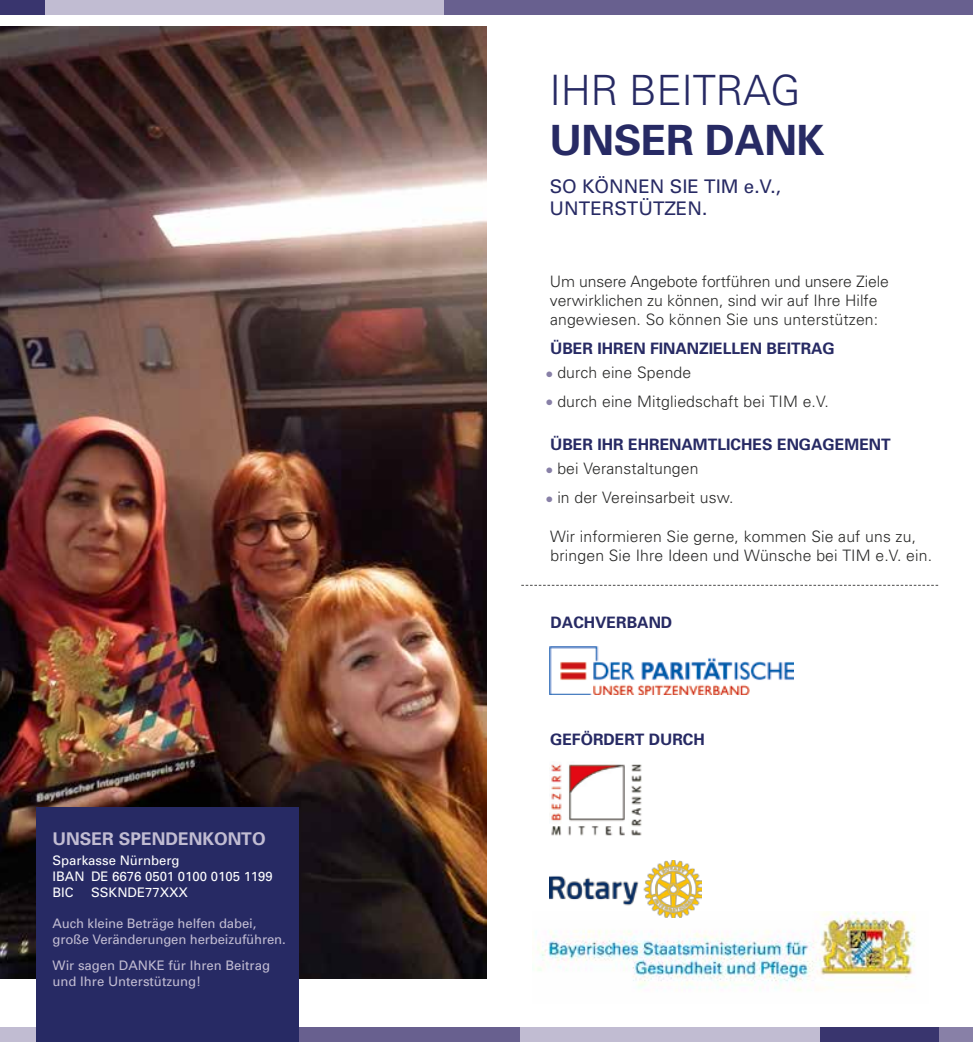
<style>
.page{position:relative;width:973px;height:1042px;background:#fff}
.page>*{position:absolute;margin:0;border:0;box-sizing:border-box;transform-origin:0 0}
.t1{font:300 41.65px "Univers";letter-spacing:-.01em;color:#272a64}
.t2{font:700 41.65px "Univers";letter-spacing:-.01em;color:#272a64}
.t3{font:18.72px/22.6px "Univers";color:#272a64}
.t4{font:700 17.5px "Univers";color:#c1bcd2}
.t5{font:300 15.75px/18.9px "Univers";letter-spacing:.01em;color:#282827}
.t6{font:700 15.75px "Univers";color:#272a64}
.t7{font:13.12px/15.8px "Univers";letter-spacing:-.01em;color:#c1bcd2}
.t8{font:13.12px/15.8px "Univers";color:#fff}
.s1{color:#8880a7}
</style>
<div class="page">
<img style="left:532px;top:912px;width:383px;height:79px">
<img style="left:0;top:27px;width:486px;height:952px">
<div style="left:0;top:0;width:45px;height:15px;background:#39356e"></div>
<div style="left:45px;top:0;width:927px;height:15px;background:#c1bcd2"></div>
<div style="left:444px;top:0;width:528px;height:15px;background:#68608f"></div>
<div style="left:819px;top:1027px;width:153px;height:15px;background:#39356e"></div>
<div style="left:939px;top:1027px;width:33px;height:15px;background:#8880a7"></div>
<div style="left:0;top:1027px;width:819px;height:15px;background:#c1bcd2"></div>
<div style="left:36px;top:1027px;width:484px;height:15px;background:#68608f"></div>
<div style="left:36px;top:807px;width:262px;height:235px;background:#272a64"></div>
<svg style="left:521px;top:585px;width:417px;height:1px"></svg>
<img style="left:549px;top:646px;width:244px;height:48px">
<img style="left:549px;top:764px;width:93px;height:72px">
<img style="left:549px;top:860px;width:152px;height:57px">
<p class="t4" style="left:52px;top:828px;width:214px">UNSER SPENDENKONTO</p>
<p class="t8" style="left:52px;top:853px;width:222px">Sparkasse Nürnberg<br>IBAN DE 6676 0501 0100 0105 1199<br>BIC</p>
<p class="t8" style="left:91px;top:884px;width:98px">SSKNDE77XXX</p>
<p class="t7" style="left:52px;top:916px;width:235px">Auch kleine Beträge helfen dabei, große Veränderungen herbeizuführen.</p>
<p class="t7" style="left:52px;top:957px;width:219px">Wir sagen DANKE für Ihren Beitrag und Ihre Unterstützung!</p>
<h1 class="t1" style="left:549px;top:65px;width:252px">IHR BEITRAG</h1>
<h1 class="t2" style="left:549px;top:115px;width:276px">UNSER DANK</h1>
<p class="t3" style="left:549px;top:175px;width:233px">SO KÖNNEN SIE TIM e.V.,<br>UNTERSTÜTZEN.</p>
<p class="t5" style="left:549px;top:272px;width:340px">Um unsere Angebote fortführen und unsere Ziele verwirklichen zu können, sind wir auf Ihre Hilfe angewiesen. So können Sie uns unterstützen:</p>
<p class="t6" style="left:550px;top:339px;width:286px">ÜBER IHREN FINANZIELLEN BEITRAG</p>
<p class="t5" style="left:545px;top:363px;width:147px"><span class="s1">•</span> durch eine Spende</p>
<p class="t5" style="left:545px;top:392px;width:285px"><span class="s1">•</span> durch eine Mitgliedschaft bei TIM e.V.</p>
<p class="t6" style="left:550px;top:435px;width:342px">ÜBER IHR EHRENAMTLICHES ENGAGEMENT</p>
<p class="t5" style="left:545px;top:459px;width:155px"><span class="s1">•</span> bei Veranstaltungen</p>
<p class="t5" style="left:545px;top:488px;width:190px"><span class="s1">•</span> in der Vereinsarbeit usw.</p>
<p class="t5" style="left:550px;top:527px;width:383px">Wir informieren Sie gerne, kommen Sie auf uns zu, bringen Sie Ihre Ideen und Wünsche bei TIM e.V. ein.</p>
<p class="t6" style="left:550px;top:613px;width:123px">DACHVERBAND</p>
<p class="t6" style="left:550px;top:729px;width:156px">GEFÖRDERT DURCH</p>
</div>
